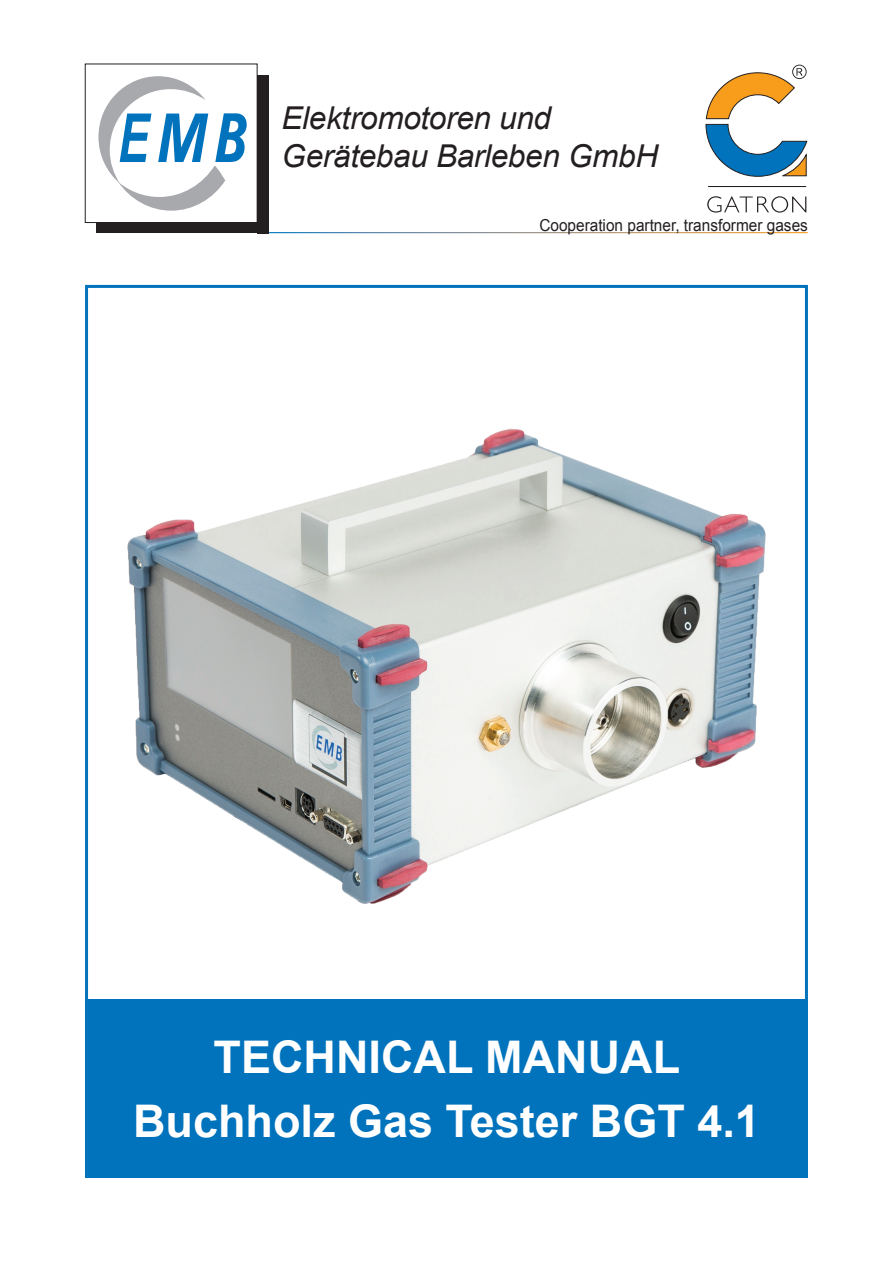
<style>
.page{position:relative;width:893px;height:1263px;background:#fff}
.page>*{position:absolute;margin:0;border:0;box-sizing:border-box;transform-origin:0 0}
.t1{font:700 45px/64.8px "Arial";color:#fff;text-align:center}
.t2{font:italic 31.5px/37.8px "Arial";letter-spacing:-.01em;color:#231f20}
.t3{font:16.5px "Arial";color:#231f20;scale:.93 1}
</style>
<div class="page">
<img style="left:128px;top:428px;width:637px;height:476px">
<div style="left:85px;top:999px;width:723px;height:179px;background:#0073bc"></div>
<div style="left:85px;top:64px;width:172px;height:159px;border:1px solid #231f20"></div>
<div style="left:257px;top:75px;width:12px;height:158px;background:#231f20"></div>
<div style="left:96px;top:223px;width:162px;height:10px;background:#231f20"></div>
<svg style="left:98px;top:76px;width:149px;height:135px"></svg>
<svg style="left:707px;top:196px;width:99px;height:17px"></svg>
<hr style="left:708px;top:186px;width:98px;height:1px;background:#231f20">
<svg style="left:705px;top:65px;width:103px;height:112px"></svg>
<p class="t2" style="left:282px;top:100px;width:378px">Elektromotoren und<br>Gerätebau Barleben GmbH</p>
<p class="t3" style="left:539px;top:214px;width:290px">Cooperation partner, transformer gases</p>
<p class="t1" style="left:133px;top:1026px;width:628px">TECHNICAL MANUAL<br>Buchholz Gas Tester BGT 4.1</p>
</div>
